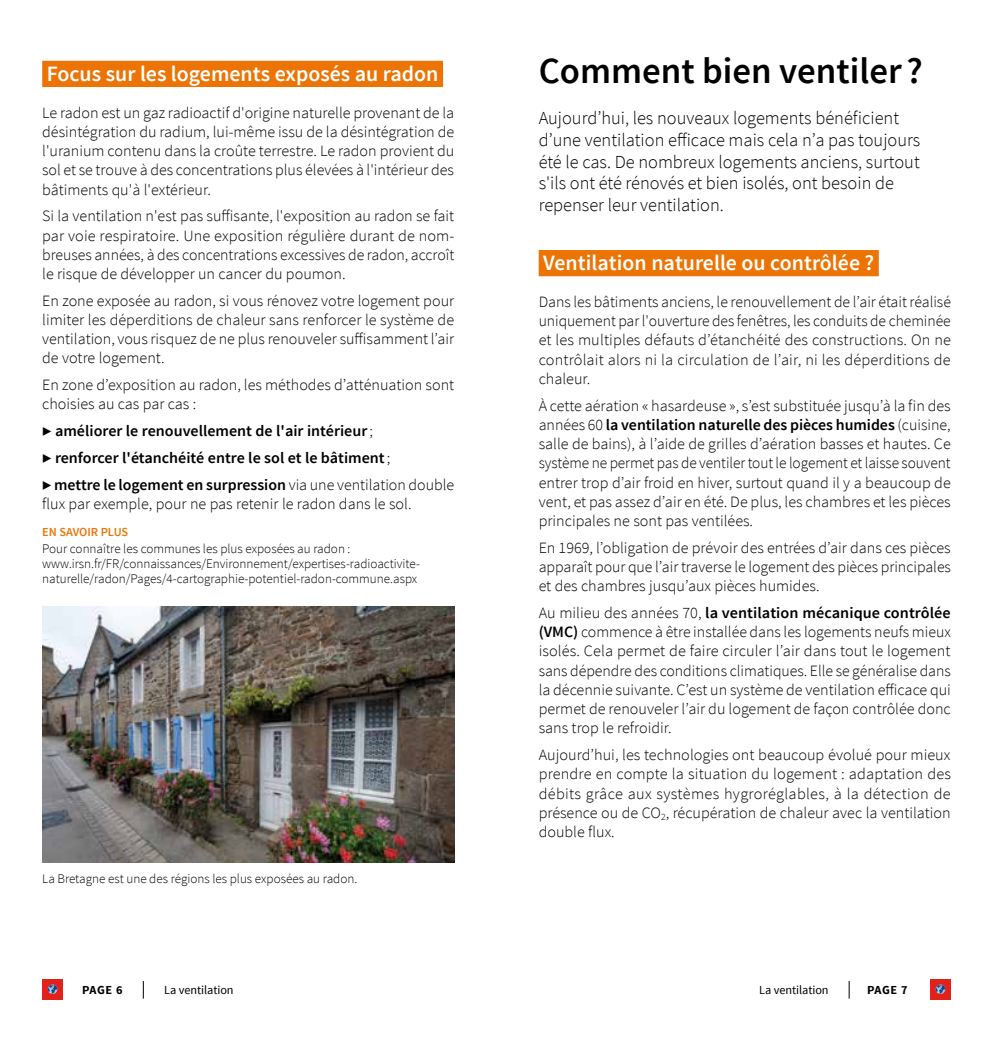
<style>
.page{position:relative;width:993px;height:1042px;background:#fff}
.page>*{position:absolute;margin:0;border:0;box-sizing:border-box;transform-origin:0 0}
.t1{font:600 36.75px "Source Sans Pro";color:#000}
.t2{font:600 21.88px "Source Sans Pro";color:#fff}
.t3{font:300 18.38px/21.9px "Source Sans Pro";color:#000}
.t4{font:300 15.75px/19.2px "Source Sans Pro";color:#000;text-align:justify}
.t5{font:600 15.75px/26.6px "Source Sans Pro";color:#000}
.t6{font:300 13.12px/14.9px "Source Sans Pro";color:#000}
.t7{font:12.25px "Source Sans Pro";letter-spacing:-.005em;color:#000}
.t8{font:600 12.25px "Source Sans Pro";color:#ec7405}
.t9{font:700 12.25px "Source Sans Pro";letter-spacing:.04em;color:#000}
.s1{font-weight:300}
.s2{font-weight:600}
</style>
<div class="page">
<svg style="left:143px;top:981px;width:1px;height:17px"></svg>
<div style="left:42px;top:979px;width:21px;height:21px;background:#e32119"></div>
<svg style="left:48px;top:984px;width:9px;height:10px"></svg>
<svg style="left:848px;top:981px;width:1px;height:17px"></svg>
<div style="left:929px;top:979px;width:21px;height:21px;background:#e32119"></div>
<svg style="left:935px;top:984px;width:9px;height:10px"></svg>
<div style="left:42px;top:61px;width:401px;height:26px;background:#ec7405"></div>
<img style="left:42px;top:606px;width:412px;height:256px">
<div style="left:538px;top:250px;width:340px;height:26px;background:#ec7405"></div>
<h2 class="t2" style="left:47px;top:60px;width:393px">Focus sur les logements exposés au radon</h2>
<p class="t4" style="left:42px;top:103px;width:413px">Le radon est un gaz radioactif d'origine naturelle provenant de la désintégration du radium, lui-même issu de la désintégration de l'uranium contenu dans la croûte terrestre. Le radon provient du sol et se trouve à des concentrations plus élevées à l'intérieur des bâtiments qu'à l'extérieur.</p>
<p class="t4" style="left:42px;top:206px;width:413px">Si la ventilation n'est pas suffisante, l'exposition au radon se fait par voie respiratoire. Une exposition régulière durant de nom&shy;breuses années, à des concentrations excessives de radon, accroît le risque de développer un cancer du poumon.</p>
<p class="t4" style="left:42px;top:291px;width:413px">En zone exposée au radon, si vous rénovez votre logement pour limiter les déperditions de chaleur sans renforcer le système de ventilation, vous risquez de ne plus renouveler suffisamment l’air de votre logement.</p>
<p class="t4" style="left:42px;top:375px;width:413px">En zone d’exposition au radon, les méthodes d’atténuation sont choisies au cas par cas :</p>
<p class="t5" style="left:42px;top:418px;width:413px">▶ améliorer le renouvellement de l'air intérieur<span class="s1">;<br></span>▶ renforcer l'étanchéité entre le sol et le bâtiment<span class="s1">;<br></span>▶ mettre le logement en surpression <span class="s1">via une ventilation double</span></p>
<p class="t4" style="left:42px;top:494px;width:371px">flux par exemple, pour ne pas retenir le radon dans le sol.</p>
<p class="t8" style="left:42px;top:524px;width:88px">EN SAVOIR PLUS</p>
<p class="t6" style="left:42px;top:542px;width:379px">Pour connaître les communes les plus exposées au radon : www.irsn.fr/FR/connaissances/Environnement/expertises-radioactivite&shy;naturelle/radon/Pages/4-cartographie-potentiel-radon-commune.aspx</p>
<p class="t6" style="left:42px;top:872px;width:316px">La Bretagne est une des régions les plus exposées au radon.</p>
<h1 class="t1" style="left:538px;top:48px;width:385px">Comment bien ventiler ?</h1>
<p class="t3" style="left:538px;top:107px;width:383px">Aujourd’hui, les nouveaux logements bénéficient d’une ventilation efficace mais cela n’a pas toujours été le cas. De nombreux logements anciens, surtout s'ils ont été rénovés et bien isolés, ont besoin de repenser leur ventilation.</p>
<h2 class="t2" style="left:543px;top:249px;width:332px">Ventilation naturelle ou contrôlée ?</h2>
<p class="t4" style="left:538px;top:292px;width:413px">Dans les bâtiments anciens, le renouvellement de l’air était réalisé uniquement par l'ouverture des fenêtres, les conduits de cheminée et les multiples défauts d’étanchéité des constructions. On ne contrôlait alors ni la circulation de l’air, ni les déperditions de chaleur.</p>
<p class="t4" style="left:538px;top:396px;width:413px">À cette aération « hasardeuse », s’est substituée jusqu’à la fin des années 60 <span class="s2">la ventilation naturelle des pièces humides</span> (cuisine, salle de bains), à l’aide de grilles d’aération basses et hautes. Ce système ne permet pas de ventiler tout le logement et laisse souvent entrer trop d’air froid en hiver, surtout quand il y a beaucoup de vent, et pas assez d’air en été. De plus, les chambres et les pièces principales ne sont pas ventilées.</p>
<p class="t4" style="left:538px;top:538px;width:413px">En 1969, l’obligation de prévoir des entrées d’air dans ces pièces apparaît pour que l’air traverse le logement des pièces principales et des chambres jusqu’aux pièces humides.</p>
<p class="t4" style="left:538px;top:603px;width:413px">Au milieu des années 70, <span class="s2">la ventilation mécanique contrôlée (VMC)</span> commence à être installée dans les logements neufs mieux isolés. Cela permet de faire circuler l’air dans tout le logement sans dépendre des conditions climatiques. Elle se généralise dans la décennie suivante. C’est un système de ventilation efficace qui permet de renouveler l’air du logement de façon contrôlée donc sans trop le refroidir.</p>
<p class="t4" style="left:538px;top:745px;width:413px">Aujourd’hui, les technologies ont beaucoup évolué pour mieux prendre en compte la situation du logement : adaptation des débits grâce aux systèmes hygroréglables, à la détection de présence ou de CO<sub>2</sub>, récupération de chaleur avec la ventilation double flux.</p>
<p class="t9" style="left:82px;top:981px;width:42px">PAGE 6</p>
<p class="t7" style="left:164px;top:982px;width:71px">La ventilation</p>
<p class="t7" style="left:759px;top:982px;width:71px">La ventilation</p>
<p class="t9" style="left:866px;top:981px;width:42px">PAGE 7</p>
</div>
